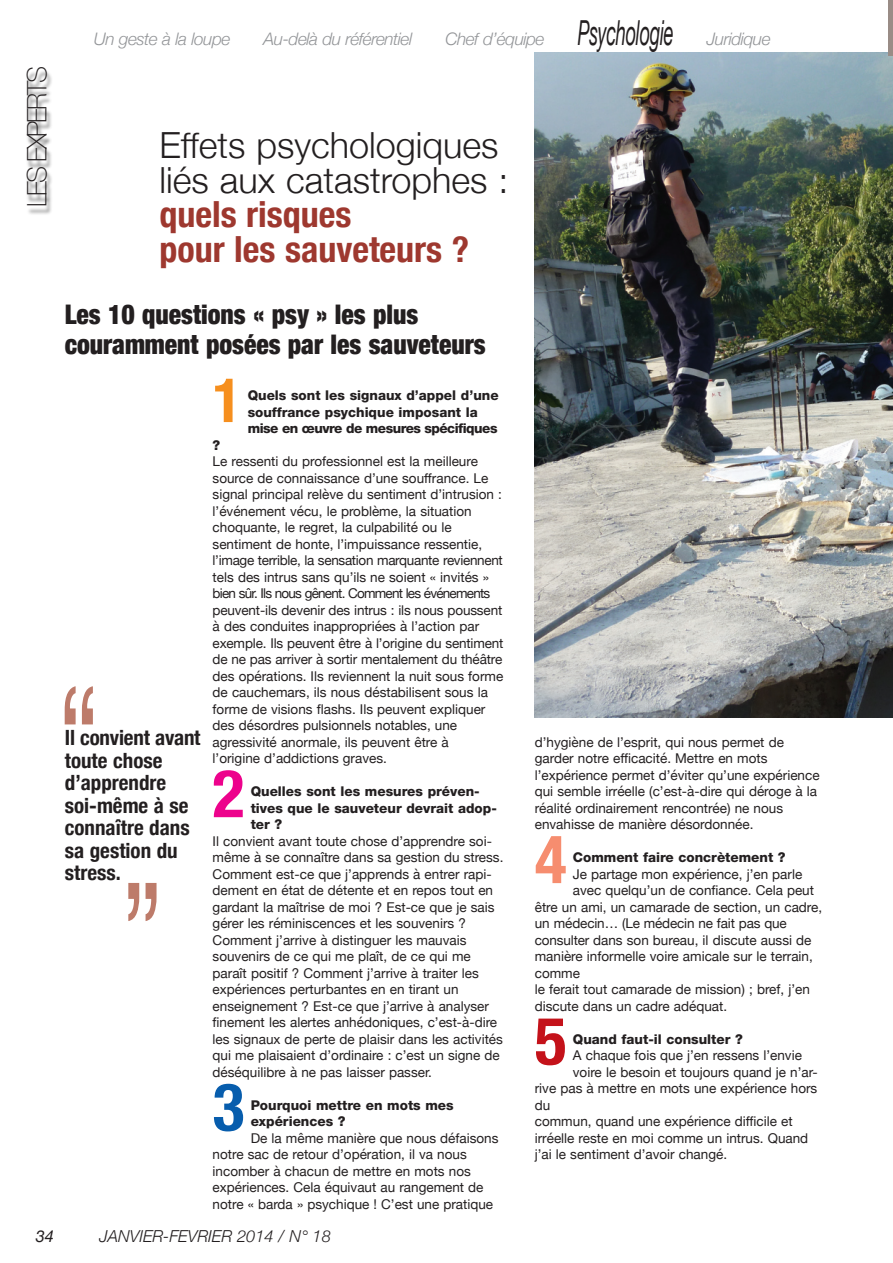
<style>
.page{position:relative;width:893px;height:1263px;background:#fff}
.page>*{position:absolute;margin:0;border:0;box-sizing:border-box;transform-origin:0 0}
.t1{font:150px "Helvetica";color:#bd7b6a;scale:.7 1}
.t2{font:700 condensed 66.3px "Helvetica Neue";color:#ed028c}
.t3{font:700 condensed 66.3px "Helvetica Neue";color:#075dad}
.t4{font:700 condensed 66.3px "Helvetica Neue";color:#f68d6f}
.t5{font:700 condensed 66.3px "Helvetica Neue";color:#c4121a}
.t6{font:700 condensed 61.2px "Helvetica Neue";color:#f68f1e}
.t7{font:300 36px/34.5px "Helvetica Neue";color:#231f20}
.t8{font:700 condensed 36px/34.5px "Helvetica Neue";color:#9e382f}
.t9{font:900 condensed 27px/30px "Helvetica Neue";color:#231f20;scale:.95 1}
.t10{font:100 27px "Helvetica Neue";letter-spacing:-.085em;color:#231f20}
.t11{font:700 condensed 21px/22.5px "Helvetica Neue";color:#231f20}
.t12{font:italic 300 17.25px "Helvetica Neue";letter-spacing:-.03em;color:#939598}
.t13{font:italic 300 16.5px "Helvetica Neue";color:#231f20}
.t14{font:italic 16.5px "Helvetica Neue";color:#231f20}
.t15{font:13.5px/16.5px "Helvetica Neue";color:#231f20}
.t16{font:800 13.5px/16.5px "Helvetica Neue";color:#231f20}
.s1{font-weight:400;font-size:34.5px;color:#231f20}
</style>
<div class="page">
<img style="left:535px;top:52px;width:358px;height:665px">
<img style="left:27px;top:71px;width:25px;height:143px">
<hr style="left:889px;top:0;width:4px;height:55px;background:#998c86">
<h3 class="t10" style="left:21px;top:207px;width:142px;rotate:-90deg">LES EXPERTS</h3>
<p class="t12" style="left:94px;top:29px;width:138px">Un geste à la loupe</p>
<p class="t12" style="left:264px;top:29px;width:150px">Au-delà du référentiel</p>
<p class="t12" style="left:445px;top:29px;width:230px">Chef d’équipe <span class="s1">Psychologie</span></p>
<p class="t12" style="left:707px;top:29px;width:65px">Juridique</p>
<h3 class="t7" style="left:159px;top:127px;width:351px">Effets psychologiques liés aux catastrophes :</h3>
<h3 class="t8" style="left:159px;top:197px;width:311px">quels risques<br>pour les sauveteurs ?</h3>
<h3 class="t9" style="left:65px;top:299px;width:445px">Les 10 questions « psy » les plus couramment posées par les sauveteurs</h3>
<h3 class="t6" style="left:213px;top:363px;width:31px">1</h3>
<p class="t16" style="left:248px;top:387px;width:252px">Quels sont les signaux d’appel d’une souffrance psychique imposant la mise en œuvre de mesures spécifiques</p>
<p class="t16" style="left:213px;top:436px;width:9px">?</p>
<p class="t15" style="left:213px;top:453px;width:292px">Le ressenti du professionnel est la meilleure source de connaissance d’une souffrance. Le signal principal relève du sentiment d’intrusion : l’événement vécu, le problème, la situation choquante, le regret, la culpabilité ou le sentiment de honte, l’impuissance ressentie, l’image terrible, la sensation marquante reviennent tels des intrus sans qu’ils ne soient « invités » bien sûr. Ils nous gênent. Comment les événements peuvent-ils devenir des intrus : ils nous poussent à des conduites inappropriées à l’action par exemple. Ils peuvent être à l’origine du sentiment de ne pas arriver à sortir mentalement du théâtre des opérations. Ils reviennent la nuit sous forme de cauchemars, ils nous déstabilisent sous la forme de visions flashs. Ils peuvent expliquer des désordres pulsionnels notables, une agressivité anormale, ils peuvent être à<br>l’origine d’addictions graves.</p>
<h2 class="t2" style="left:213px;top:753px;width:33px">2</h2>
<h1 class="t1" style="left:61px;top:679px;width:51px">“</h1>
<h3 class="t11" style="left:65px;top:726px;width:137px">Il convient avant toute chose d’apprendre soi-même à se connaître dans sa gestion du stress.</h3>
<p class="t16" style="left:251px;top:783px;width:248px">Quelles sont les mesures préven&shy;tives que le sauveteur devrait adop&shy;ter ?</p>
<p class="t15" style="left:213px;top:832px;width:292px">Il convient avant toute chose d’apprendre soi&shy;même à se connaître dans sa gestion du stress.<br>Comment est-ce que j’apprends à entrer rapi&shy;dement en état de détente et en repos tout en gardant la maîtrise de moi ? Est-ce que je sais gérer les réminiscences et les souvenirs ?<br>Comment j’arrive à distinguer les mauvais souvenirs de ce qui me plaît, de ce qui me paraît positif ? Comment j’arrive à traiter les expériences perturbantes en en tirant un enseignement ? Est-ce que j’arrive à analyser finement les alertes anhédoniques, c’est-à-dire les signaux de perte de plaisir dans les activités qui me plaisaient d’ordinaire : c’est un signe de déséquilibre à ne pas laisser passer.</p>
<h2 class="t3" style="left:213px;top:1067px;width:33px">3</h2>
<h1 class="t1" style="left:124px;top:875px;width:51px">”</h1>
<p class="t16" style="left:251px;top:1096px;width:205px">Pourquoi mettre en mots mes expériences ?</p>
<p class="t15" style="left:213px;top:1129px;width:287px;text-indent:38px">De la même manière que nous défaisons notre sac de retour d’opération, il va nous incomber à chacun de mettre en mots nos expériences. Cela équivaut au rangement de notre « barda » psychique ! C’est une pratique</p>
<p class="t15" style="left:535px;top:733px;width:286px">d’hygiène de l’esprit, qui nous permet de garder notre efficacité. Mettre en mots l’expérience permet d’éviter qu’une expérience qui semble irréelle (c’est-à-dire qui déroge à la réalité ordinairement rencontrée) ne nous envahisse de manière désordonnée.</p>
<h2 class="t4" style="left:535px;top:819px;width:33px">4</h2>
<p class="t16" style="left:573px;top:849px;width:214px">Comment faire concrètement ?</p>
<p class="t15" style="left:573px;top:865px;width:231px">Je partage mon expérience, j’en parle</p>
<p class="t15" style="left:573px;top:882px;width:243px">avec quelqu’un de confiance. Cela peut</p>
<p class="t15" style="left:535px;top:898px;width:289px">être un ami, un camarade de section, un cadre,</p>
<p class="t15" style="left:535px;top:915px;width:253px">un médecin… (Le médecin ne fait pas que</p>
<p class="t15" style="left:535px;top:931px;width:278px">consulter dans son bureau, il discute aussi de</p>
<p class="t15" style="left:535px;top:948px;width:280px">manière informelle voire amicale sur le terrain,</p>
<p class="t15" style="left:535px;top:964px;width:47px">comme</p>
<p class="t15" style="left:535px;top:981px;width:277px">le ferait tout camarade de mission) ; bref, j’en</p>
<p class="t15" style="left:535px;top:997px;width:194px">discute dans un cadre adéquat.</p>
<h2 class="t5" style="left:535px;top:1001px;width:33px">5</h2>
<p class="t16" style="left:573px;top:1030px;width:172px">Quand faut-il consulter ?</p>
<p class="t15" style="left:573px;top:1047px;width:231px">A chaque fois que j’en ressens l’envie</p>
<p class="t15" style="left:573px;top:1063px;width:246px">voire le besoin et toujours quand je n’ar-</p>
<p class="t15" style="left:535px;top:1080px;width:284px">rive pas à mettre en mots une expérience hors</p>
<p class="t15" style="left:535px;top:1096px;width:17px">du</p>
<p class="t15" style="left:535px;top:1113px;width:259px">commun, quand une expérience difficile et</p>
<p class="t15" style="left:535px;top:1129px;width:275px">irréelle reste en moi comme un intrus. Quand</p>
<p class="t15" style="left:535px;top:1146px;width:194px">j’ai le sentiment d’avoir changé.</p>
<p class="t14" style="left:36px;top:1226px;width:20px">34</p>
<p class="t13" style="left:99px;top:1226px;width:233px">JANVIER-FEVRIER 2014 / N° 18</p>
</div>
